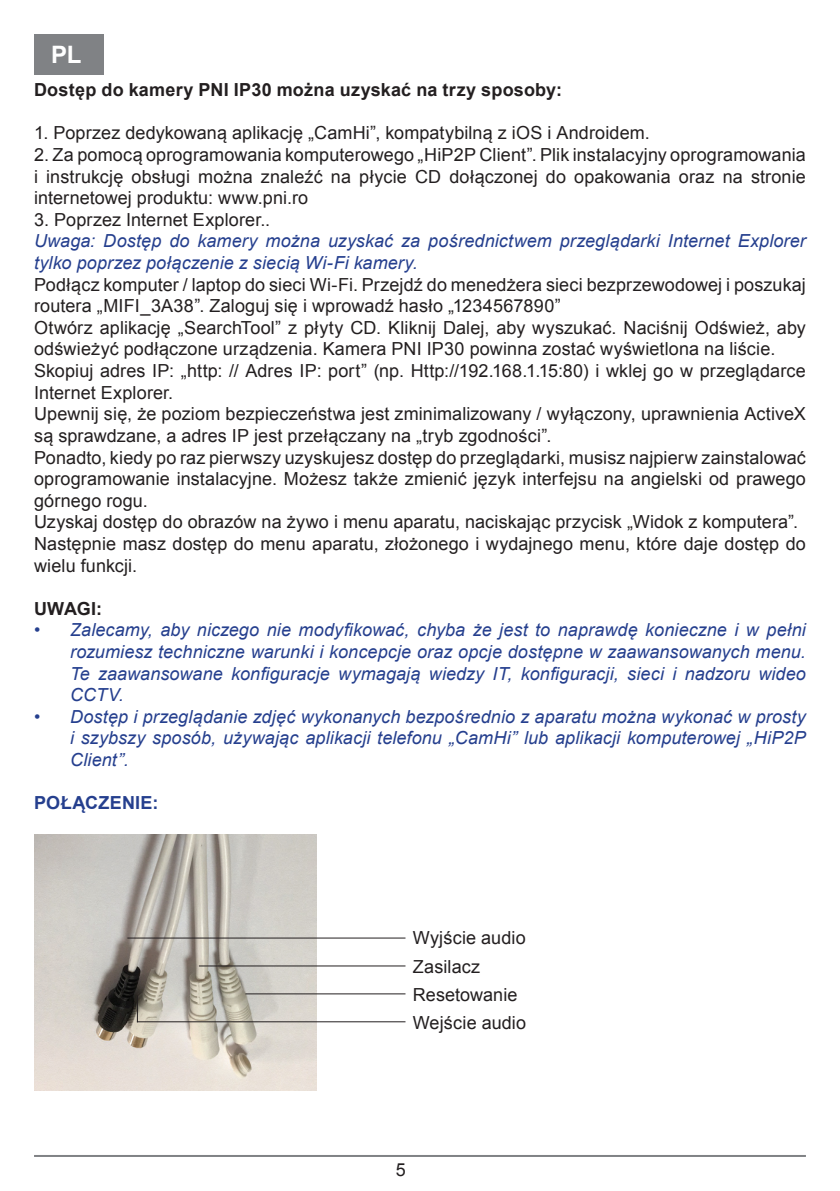
<style>
.page{position:relative;width:840px;height:1191px;background:#fff}
.page>*{position:absolute;margin:0;border:0;box-sizing:border-box;transform-origin:0 0}
.t1{font:700 24px "Arial";color:#fff}
.t2{font:18px/21.6px "Arial";letter-spacing:.01em;color:#231f20}
.Note{font:italic 18px/21.6px "Arial";letter-spacing:.01em;color:#253f8e;text-align:justify}
.Bold{font:700 18px "Arial";letter-spacing:.015em;color:#231f20}
.Bold-2{font:700 18px "Arial";letter-spacing:.015em;color:#253f8e}
</style>
<div class="page">
<hr style="left:34px;top:1155px;width:771px;height:2px;background:#808285">
<img style="left:34px;top:834px;width:282px;height:256px">
<div style="left:34px;top:34px;width:70px;height:40px;background:#808285"></div>
<hr style="left:245px;top:993px;width:160px;height:1px;background:#231f20">
<hr style="left:127px;top:937px;width:278px;height:1px;background:#231f20">
<hr style="left:137px;top:1021px;width:268px;height:1px;background:#231f20">
<hr style="left:199px;top:965px;width:206px;height:1px;background:#231f20">
<svg style="left:137px;top:995px;width:1px;height:26px"></svg>
<p class="t1" style="left:51px;top:38px;width:32px">PL</p>
<p class="Bold" style="left:34px;top:78px;width:529px">Dostęp do kamery PNI IP30 można uzyskać na trzy sposoby:</p>
<p class="t2" style="left:34px;top:122px;width:617px">1. Poprzez dedykowaną aplikację „CamHi”, kompatybilną z iOS i Androidem.</p>
<p class="t2" style="left:34px;top:144px;width:773px;text-align:justify">2. Za pomocą oprogramowania komputerowego „HiP2P Client”. Plik instalacyjny oprogramowania i instrukcję obsługi można znaleźć na płycie CD dołączonej do opakowania oraz na stronie internetowej produktu: www.pni.ro</p>
<p class="t2" style="left:34px;top:209px;width:237px">3. Poprzez Internet Explorer..</p>
<p class="Note" style="left:34px;top:230px;width:773px">Uwaga: Dostęp do kamery można uzyskać za pośrednictwem przeglądarki Internet Explorer tylko poprzez połączenie z siecią Wi-Fi kamery.</p>
<p class="t2" style="left:34px;top:274px;width:773px">Podłącz komputer / laptop do sieci Wi-Fi. Przejdź do menedżera sieci bezprzewodowej i poszukaj routera „MIFI_3A38”. Zaloguj się i wprowadź hasło „1234567890”</p>
<p class="t2" style="left:34px;top:317px;width:773px">Otwórz aplikację „SearchTool” z płyty CD. Kliknij Dalej, aby wyszukać. Naciśnij Odśwież, aby odświeżyć podłączone urządzenia. Kamera PNI IP30 powinna zostać wyświetlona na liście.</p>
<p class="t2" style="left:34px;top:360px;width:773px">Skopiuj adres IP: „http: // Adres IP: port” (np. Http://192.168.1.15:80) i wklej go w przeglądarce<br>Internet Explorer.</p>
<p class="t2" style="left:34px;top:403px;width:773px">Upewnij się, że poziom bezpieczeństwa jest zminimalizowany / wyłączony, uprawnienia ActiveX są sprawdzane, a adres IP jest przełączany na „tryb zgodności”.</p>
<p class="t2" style="left:34px;top:446px;width:773px;text-align:justify">Ponadto, kiedy po raz pierwszy uzyskujesz dostęp do przeglądarki, musisz najpierw zainstalować oprogramowanie instalacyjne. Możesz także zmienić język interfejsu na angielski od prawego górnego rogu.</p>
<p class="t2" style="left:34px;top:511px;width:765px">Uzyskaj dostęp do obrazów na żywo i menu aparatu, naciskając przycisk „Widok z komputera”.</p>
<p class="t2" style="left:34px;top:533px;width:773px">Następnie masz dostęp do menu aparatu, złożonego i wydajnego menu, które daje dostęp do wielu funkcji.</p>
<p class="Bold" style="left:34px;top:596px;width:69px">UWAGI:</p>
<p class="Note" style="left:70px;top:619px;width:737px;text-indent:-36px">• Zalecamy, aby niczego nie modyfikować, chyba że jest to naprawdę konieczne i w pełni rozumiesz techniczne warunki i koncepcje oraz opcje dostępne w zaawansowanych menu.<br>Te zaawansowane konfiguracje wymagają wiedzy IT, konfiguracji, sieci i nadzoru wideo CCTV.</p>
<p class="Note" style="left:70px;top:706px;width:737px;text-indent:-36px">• Dostęp i przeglądanie zdjęć wykonanych bezpośrednio z aparatu można wykonać w prosty i szybszy sposób, używając aplikacji telefonu „CamHi” lub aplikacji komputerowej „HiP2P Client”.</p>
<p class="Bold-2" style="left:34px;top:791px;width:126px">POŁĄCZENIE:</p>
<p class="t2" style="left:412px;top:927px;width:114px">Wyjście audio</p>
<p class="t2" style="left:412px;top:955px;width:69px">Zasilacz</p>
<p class="t2" style="left:412px;top:983px;width:106px">Resetowanie</p>
<p class="t2" style="left:412px;top:1012px;width:115px">Wejście audio</p>
<p class="t2" style="left:396px;top:1159px;width:12px">5</p>
</div>
